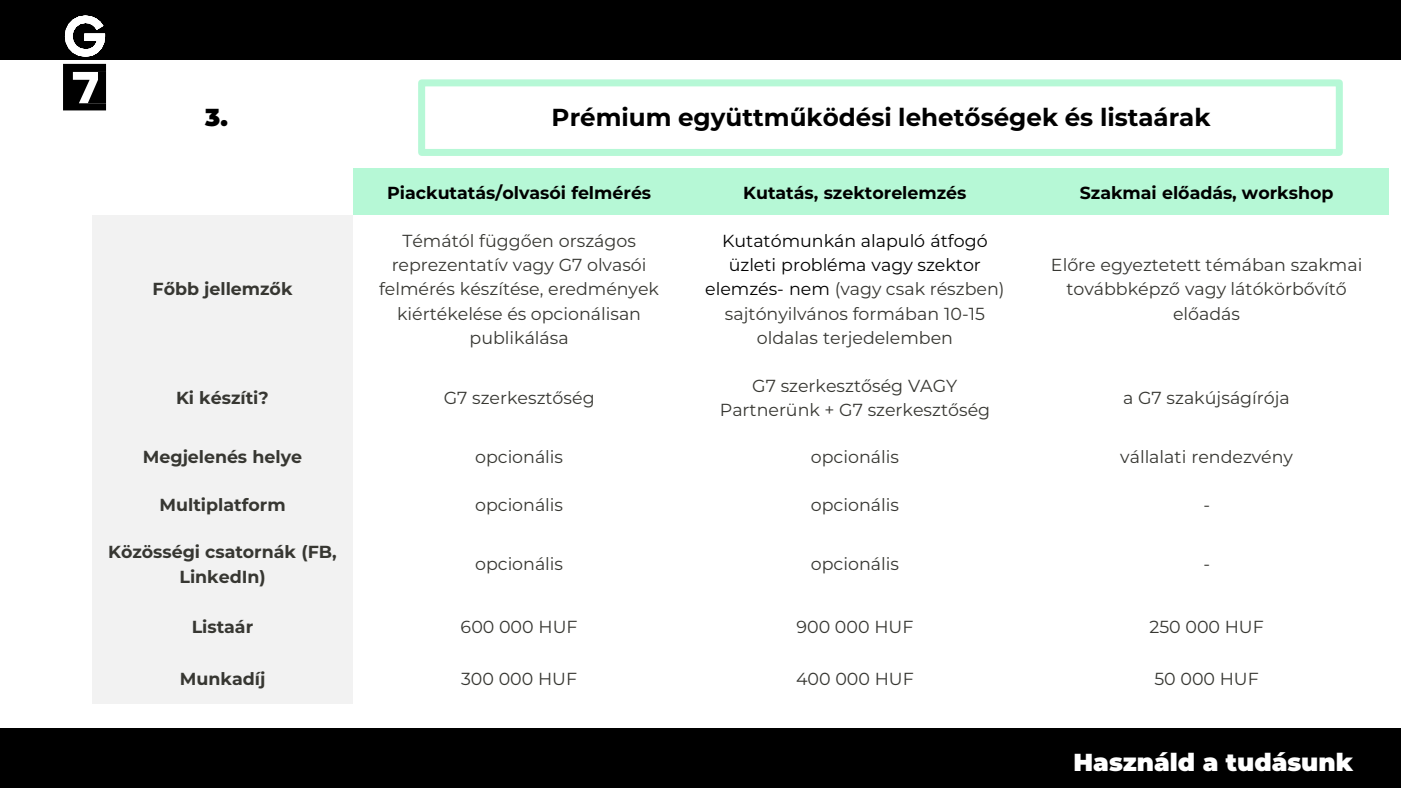
<style>
.page{position:relative;width:1401px;height:788px;background:#fff}
.page>*{position:absolute;margin:0;border:0;box-sizing:border-box;transform-origin:0 0}
.t1{font:700 24.5px "Montserrat";color:#000}
.t2{font:900 24.5px "Montserrat";color:#fff}
.t3{font:900 24.5px "Montserrat";color:#000}
.t4{font:17.5px/24.2px "Montserrat";color:#373732;text-align:center}
.t5{font:700 17.5px/24.2px "Montserrat";color:#373732;text-align:center}
.t6{font:700 17.5px "Montserrat";color:#000}
.s1{color:#000}
</style>
<div class="page">
<div style="left:0;top:728px;width:1400px;height:60px;background:#000"></div>
<div style="left:0;top:0;width:1400px;height:59px;background:#000"></div>
<svg style="left:63px;top:64px;width:43px;height:46px"></svg>
<svg style="left:65px;top:16px;width:40px;height:41px"></svg>
<div style="left:353px;top:168px;width:332px;height:48px;background:#b6f8d6"></div>
<div style="left:685px;top:168px;width:339px;height:48px;background:#b6f8d6"></div>
<div style="left:1024px;top:168px;width:364px;height:48px;background:#b6f8d6"></div>
<div style="left:92px;top:216px;width:261px;height:145px;background:#f2f2f2"></div>
<div style="left:92px;top:361px;width:261px;height:71px;background:#f2f2f2"></div>
<div style="left:92px;top:432px;width:261px;height:48px;background:#f2f2f2"></div>
<div style="left:92px;top:480px;width:261px;height:47px;background:#f2f2f2"></div>
<div style="left:92px;top:527px;width:261px;height:72px;background:#f2f2f2"></div>
<div style="left:92px;top:599px;width:261px;height:52px;background:#f2f2f2"></div>
<div style="left:92px;top:651px;width:261px;height:52px;background:#f2f2f2"></div>
<div style="left:418px;top:79px;width:924px;height:77px;border:7px solid #b6f8d6"></div>
<p class="t3" style="left:205px;top:99px;width:24px">3.</p>
<p class="t1" style="left:551px;top:99px;width:660px">Prémium együttműködési lehetőségek és listaárak</p>
<p class="t5" style="left:152px;top:276px;width:141px">Főbb jellemzők</p>
<p class="t6" style="left:387px;top:180px;width:265px">Piackutatás/olvasói felmérés</p>
<p class="t6" style="left:743px;top:180px;width:225px">Kutatás, szektorelemzés</p>
<p class="t6" style="left:1079px;top:180px;width:255px">Szakmai előadás, workshop</p>
<p class="t4" style="left:379px;top:228px;width:281px">Témától függően országos reprezentatív vagy G7 olvasói felmérés készítése, eredmények kiértékelése és opcionálisan publikálása</p>
<p class="t4" style="left:705px;top:228px;width:301px"><span class="s1">Kutatómunkán alapuló átfogó üzleti probléma vagy szektor elemzés- nem</span> (vagy csak részben) sajtónyilvános formában 10-15 oldalas terjedelemben</p>
<p class="t4" style="left:1050px;top:252px;width:313px">Előre egyeztetett témában szakmai továbbképző vagy látókörbővítő előadás</p>
<p class="t5" style="left:176px;top:385px;width:94px">Ki készíti?</p>
<p class="t4" style="left:444px;top:385px;width:152px">G7 szerkesztőség</p>
<p class="t4" style="left:719px;top:373px;width:272px">G7 szerkesztőség VAGY<br>Partnerünk + G7 szerkesztőség</p>
<p class="t4" style="left:1123px;top:385px;width:168px">a G7 szakújságírója</p>
<p class="t5" style="left:143px;top:444px;width:161px">Megjelenés helye</p>
<p class="t4" style="left:475px;top:444px;width:89px">opcionális</p>
<p class="t4" style="left:810px;top:444px;width:89px">opcionális</p>
<p class="t4" style="left:1120px;top:444px;width:174px">vállalati rendezvény</p>
<p class="t5" style="left:159px;top:491px;width:128px">Multiplatform</p>
<p class="t4" style="left:475px;top:492px;width:89px">opcionális</p>
<p class="t4" style="left:810px;top:492px;width:89px">opcionális</p>
<p class="t4" style="left:1203px;top:492px;width:8px">-</p>
<p class="t5" style="left:108px;top:539px;width:230px">Közösségi csatornák (FB,<br>LinkedIn)</p>
<p class="t4" style="left:475px;top:551px;width:89px">opcionális</p>
<p class="t4" style="left:810px;top:551px;width:89px">opcionális</p>
<p class="t4" style="left:1203px;top:551px;width:8px">-</p>
<p class="t5" style="left:192px;top:613px;width:63px">Listaár</p>
<p class="t4" style="left:460px;top:613px;width:118px">600 000 HUF</p>
<p class="t4" style="left:796px;top:613px;width:118px">900 000 HUF</p>
<p class="t4" style="left:1149px;top:613px;width:116px">250 000 HUF</p>
<p class="t5" style="left:180px;top:665px;width:87px">Munkadíj</p>
<p class="t4" style="left:461px;top:666px;width:118px">300 000 HUF</p>
<p class="t4" style="left:796px;top:666px;width:119px">400 000 HUF</p>
<p class="t4" style="left:1154px;top:666px;width:106px">50 000 HUF</p>
<p class="t2" style="left:1073px;top:743px;width:281px">Használd a tudásunk</p>
</div>
